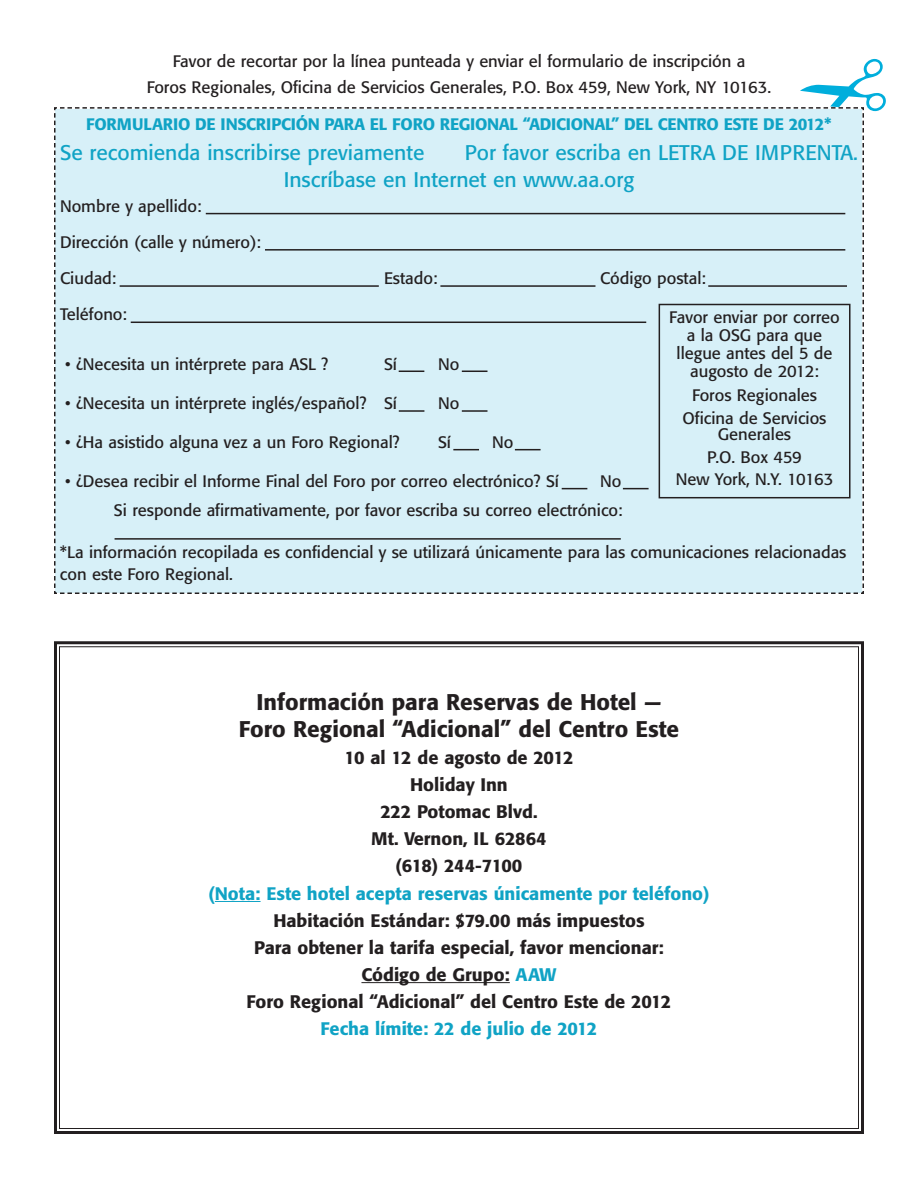
<style>
.page{position:relative;width:918px;height:1188px;background:#fff}
.page>*{position:absolute;margin:0;border:0;box-sizing:border-box;transform-origin:0 0}
.t1{font:500 22.5px/27px "Formata";color:#231f20;text-align:center}
.t2{font:21px/26.4px "Formata";color:#10a3c5}
.t3{font:500 18px/27px "Formata";color:#231f20;text-align:center}
.t4{font:500 18px "Formata";color:#10a3c5}
.t5{font:16.5px/22.5px "Formata";color:#231f20;text-align:center}
.t6{font:500 16.5px "Formata";letter-spacing:-.02em;color:#10a3c5}
.s1{color:#10a3c5}
</style>
<div class="page">
<svg style="left:54px;top:59px;width:832px;height:535px"></svg>
<hr style="left:399px;top:410px;width:25px;height:2px;background:#231f20">
<hr style="left:462px;top:410px;width:25px;height:2px;background:#231f20">
<div style="left:54px;top:641px;width:810px;height:493px;border:3px solid #231f20"></div>
<hr style="left:215px;top:901px;width:46px;height:1px;background:#10a3c5">
<hr style="left:361px;top:982px;width:149px;height:1px;background:#231f20">
<p class="t5" style="left:147px;top:50px;width:626px;line-height:25.5px">Favor de recortar por la línea punteada y enviar el formulario de inscripción a<br>Foros Regionales, Oficina de Servicios Generales, P.O. Box 459, New York, NY 10163.</p>
<p class="t6" style="left:86px;top:117px;width:747px">FORMULARIO DE INSCRIPCIÓN PARA EL FORO REGIONAL “ADICIONAL” DEL CENTRO ESTE DE 2012*</p>
<p class="t2" style="left:60px;top:141px;width:366px">Se recomienda inscribirse previamente</p>
<p class="t2" style="left:284px;top:141px;width:576px;text-indent:181px">Por favor escriba en LETRA DE IMPRENTA.<br>Inscríbase en Internet en www.aa.org</p>
<p class="t5" style="left:60px;top:190px;width:203px;line-height:36px;text-align:left">Nombre y apellido:<br>Dirección (calle y número):<br>Ciudad:</p>
<p class="t5" style="left:384px;top:269px;width:55px">Estado:</p>
<p class="t5" style="left:600px;top:269px;width:107px">Código postal:</p>
<p class="t5" style="left:60px;top:305px;width:69px">Teléfono:</p>
<p class="t5" style="left:65px;top:354px;width:265px">• ¿Necesita un intérprete para ASL ?</p>
<p class="t5" style="left:384px;top:354px;width:15px">Sí</p>
<p class="t5" style="left:438px;top:354px;width:23px">No</p>
<p class="t5" style="left:65px;top:393px;width:333px">• ¿Necesita un intérprete inglés/español? Sí</p>
<p class="t5" style="left:438px;top:393px;width:23px">No</p>
<p class="t5" style="left:65px;top:432px;width:336px">• ¿Ha asistido alguna vez a un Foro Regional?</p>
<p class="t5" style="left:438px;top:432px;width:15px">Sí</p>
<p class="t5" style="left:492px;top:432px;width:23px">No</p>
<p class="t5" style="left:65px;top:472px;width:495px">• ¿Desea recibir el Informe Final del Foro por correo electrónico? Sí</p>
<p class="t5" style="left:669px;top:309px;width:172px;line-height:18px">Favor enviar por correo a la OSG para que llegue antes del 5 de augosto de 2012:</p>
<p class="t5" style="left:683px;top:385px;width:145px">Foros Regionales<br>Oficina de Servicios</p>
<p class="t5" style="left:676px;top:424px;width:159px">Generales<br>P.O. Box 459<br>New York, N.Y. 10163</p>
<p class="t5" style="left:114px;top:469px;width:510px;line-height:28.5px;text-align:right">No<br>Si responde afirmativamente, por favor escriba su correo electrónico:</p>
<p class="t5" style="left:60px;top:542px;width:788px;text-align:left">*La información recopilada es confidencial y se utilizará únicamente para las comunicaciones relacionadas con este Foro Regional.</p>
<h1 class="t1" style="left:239px;top:691px;width:442px">Información para Reservas de Hotel —<br>Foro Regional “Adicional” del Centro Este</h1>
<p class="t3" style="left:344px;top:746px;width:231px">10 al 12 de agosto de 2012<br>Holiday Inn<br>222 Potomac Blvd.<br>Mt. Vernon, IL 62864<br>(618) 244-7100</p>
<p class="t4" style="left:208px;top:885px;width:503px">(Nota: Este hotel acepta reservas únicamente por teléfono)</p>
<p class="t3" style="left:247px;top:908px;width:426px">Habitación Estándar: $79.00 más impuestos<br>Para obtener la tarifa especial, favor mencionar:<br>Código de Grupo: <span class="s1">AAW<br></span>Foro Regional “Adicional” del Centro Este de 2012</p>
<p class="t4" style="left:321px;top:1020px;width:278px">Fecha límite: 22 de julio de 2012</p>
</div>
